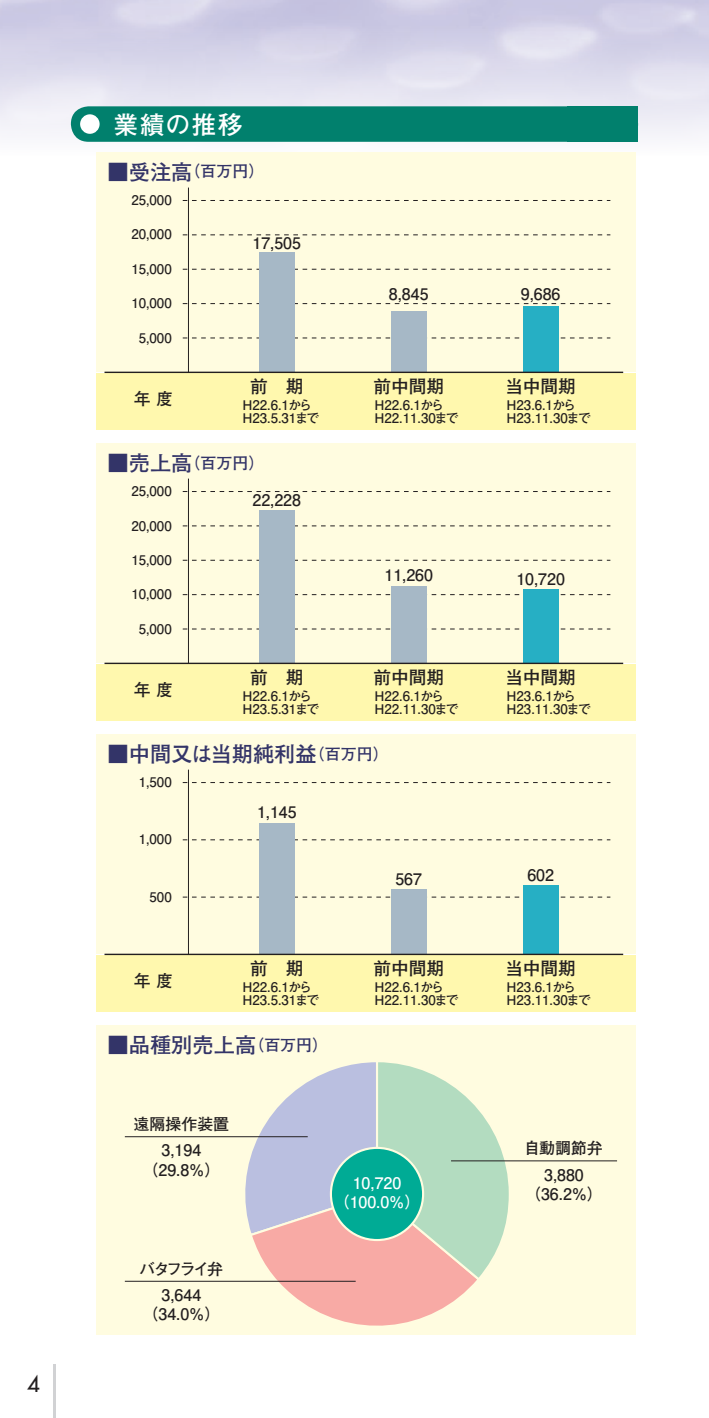
<style>
.page{position:relative;width:709px;height:1418px;background:#fff}
.page>*{position:absolute;margin:0;border:0;box-sizing:border-box;transform-origin:0 0}
.t1{font:700 24.75px "Futo Go B101 Pr 5";letter-spacing:.05em;color:#fff}
.t2{font:500 22.25px "Futura Std";color:#231f20}
.t3{font:700 21.25px "Futo Go B101 Pr 5";color:#333468}
.t4{font:700 17.75px "Futo Go B101 Pr 5";color:#231f20}
.t5{font:700 16.75px "Futo Go B101 Pr 5";color:#231f20}
.t6{font:700 16px/26.2px "Futo Go B101 Pr 5";color:#231f20;text-align:center}
.t7{font:700 16px "Futo Go B101 Pr 5";color:#333468}
.t8{font:700 16px/19.5px "Futo Go B101 Pr 5";color:#fff;text-align:center}
.t9{font:700 16px/26.2px "Futo Go B101 Pr 5";letter-spacing:-.13em;color:#231f20;text-align:center}
.t10{font:700 13.25px/13.2px "Futo Go B101 Pr 5";color:#231f20}
.s1{font-size:21.25px}
.s2{font-size:16px}
</style>
<div class="page">
<img style="left:0;top:0;width:709px;height:156px">
<div style="left:71px;top:106px;width:567px;height:36px;background:#01806d;border-radius:18px"></div>
<div style="left:567px;top:106px;width:71px;height:36px;background:#01806d"></div>
<div style="left:80px;top:114px;width:20px;height:20px;background:#fff;border-radius:50%"></div>
<div style="left:96px;top:152px;width:539px;height:220px;background:#fffce0"></div>
<div style="left:96px;top:373px;width:539px;height:56px;background:#fff8ae"></div>
<div style="left:96px;top:443px;width:539px;height:220px;background:#fffce0"></div>
<div style="left:96px;top:663px;width:539px;height:57px;background:#fff8ae"></div>
<div style="left:96px;top:734px;width:539px;height:220px;background:#fffce0"></div>
<div style="left:96px;top:954px;width:539px;height:57px;background:#fff8ae"></div>
<div style="left:96px;top:1025px;width:539px;height:309px;background:#fffce0"></div>
<svg style="left:228px;top:1062px;width:284px;height:264px"></svg>
<svg style="left:183px;top:896px;width:427px;height:1px"></svg>
<svg style="left:183px;top:782px;width:427px;height:1px"></svg>
<svg style="left:183px;top:839px;width:427px;height:1px"></svg>
<svg style="left:183px;top:628px;width:427px;height:1px"></svg>
<svg style="left:183px;top:491px;width:427px;height:1px"></svg>
<svg style="left:183px;top:525px;width:427px;height:1px"></svg>
<svg style="left:183px;top:560px;width:427px;height:1px"></svg>
<svg style="left:183px;top:594px;width:427px;height:1px"></svg>
<svg style="left:183px;top:337px;width:427px;height:1px"></svg>
<svg style="left:183px;top:200px;width:427px;height:1px"></svg>
<svg style="left:183px;top:234px;width:427px;height:1px"></svg>
<svg style="left:183px;top:269px;width:427px;height:1px"></svg>
<svg style="left:183px;top:303px;width:427px;height:1px"></svg>
<div style="left:331px;top:1147px;width:92px;height:92px;background:#00ab95;border-radius:50%"></div>
<div style="left:330px;top:1146px;width:94px;height:95px;border:2px solid #fffce0;border-radius:50%"></div>
<div style="left:259px;top:252px;width:35px;height:120px;background:#a6b8c6"></div>
<div style="left:391px;top:311px;width:35px;height:61px;background:#a6b8c6"></div>
<div style="left:523px;top:306px;width:35px;height:66px;background:#26afc4"></div>
<div style="left:259px;top:510px;width:35px;height:153px;background:#a6b8c6"></div>
<div style="left:391px;top:586px;width:35px;height:77px;background:#a6b8c6"></div>
<div style="left:523px;top:589px;width:35px;height:74px;background:#26afc4"></div>
<div style="left:259px;top:823px;width:35px;height:131px;background:#a6b8c6"></div>
<div style="left:391px;top:889px;width:35px;height:65px;background:#a6b8c6"></div>
<div style="left:523px;top:885px;width:35px;height:69px;background:#26afc4"></div>
<hr style="left:188px;top:187px;width:1px;height:185px;background:#231f20">
<hr style="left:104px;top:371px;width:519px;height:2px;background:#231f20">
<hr style="left:188px;top:478px;width:1px;height:185px;background:#231f20">
<hr style="left:104px;top:662px;width:519px;height:2px;background:#231f20">
<hr style="left:188px;top:769px;width:1px;height:185px;background:#231f20">
<hr style="left:104px;top:953px;width:519px;height:2px;background:#231f20">
<hr style="left:451px;top:1160px;width:166px;height:1px;background:#231f20">
<hr style="left:125px;top:1136px;width:183px;height:1px;background:#231f20">
<hr style="left:125px;top:1280px;width:231px;height:1px;background:#231f20">
<hr style="left:53px;top:1364px;width:3px;height:53px;background:#d1d2d4">
<h2 class="t2" style="left:27px;top:1369px;width:14px">4</h2>
<h1 class="t1" style="left:113px;top:104px;width:131px">業績の推移</h1>
<p class="t7" style="left:107px;top:159px;width:159px"><span class="s1">■受注高</span>（百万円）</p>
<p class="t10" style="left:131px;top:193px;width:42px">25,000</p>
<p class="t10" style="left:131px;top:227px;width:42px">20,000</p>
<p class="t10" style="left:131px;top:261px;width:42px">15,000</p>
<p class="t10" style="left:131px;top:296px;width:42px">10,000</p>
<p class="t10" style="left:139px;top:330px;width:34px">5,000</p>
<p class="t5" style="left:134px;top:385px;width:41px">年 度</p>
<p class="t6" style="left:252px;top:228px;width:50px">17,505</p>
<h3 class="t4" style="left:250px;top:372px;width:55px">前　期</h3>
<p class="t10" style="left:242px;top:397px;width:79px">H22.6.1から<br>H23.5.31まで</p>
<p class="t7" style="left:107px;top:449px;width:159px"><span class="s1">■売上高</span>（百万円）</p>
<p class="t10" style="left:131px;top:483px;width:42px">25,000</p>
<p class="t6" style="left:252px;top:485px;width:50px">22,228</p>
<p class="t10" style="left:131px;top:518px;width:42px">20,000</p>
<p class="t10" style="left:131px;top:552px;width:42px">15,000</p>
<p class="t10" style="left:131px;top:586px;width:42px">10,000</p>
<p class="t10" style="left:139px;top:621px;width:34px">5,000</p>
<p class="t5" style="left:134px;top:676px;width:41px">年 度</p>
<h3 class="t4" style="left:250px;top:663px;width:55px">前　期</h3>
<p class="t10" style="left:242px;top:688px;width:79px">H22.6.1から<br>H23.5.31まで</p>
<p class="t6" style="left:389px;top:279px;width:41px">8,845</p>
<p class="t6" style="left:521px;top:279px;width:41px">9,686</p>
<h3 class="t4" style="left:373px;top:372px;width:72px">前中間期</h3>
<p class="t10" style="left:374px;top:397px;width:86px">H22.6.1から<br>H22.11.30まで</p>
<h3 class="t4" style="left:505px;top:372px;width:72px">当中間期</h3>
<p class="t10" style="left:506px;top:397px;width:86px">H23.6.1から<br>H23.11.30まで</p>
<p class="t6" style="left:384px;top:561px;width:50px">11,260</p>
<p class="t6" style="left:516px;top:564px;width:50px">10,720</p>
<h3 class="t4" style="left:373px;top:663px;width:72px">前中間期</h3>
<p class="t10" style="left:374px;top:688px;width:86px">H22.6.1から<br>H22.11.30まで</p>
<h3 class="t4" style="left:505px;top:663px;width:72px">当中間期</h3>
<p class="t10" style="left:506px;top:688px;width:86px">H23.6.1から<br>H23.11.30まで</p>
<h3 class="t3" style="left:107px;top:736px;width:283px">■中間又は当期純利益<span class="s2">（百万円）</span></h3>
<p class="t10" style="left:139px;top:774px;width:34px">1,500</p>
<p class="t10" style="left:139px;top:832px;width:34px">1,000</p>
<p class="t10" style="left:150px;top:889px;width:24px">500</p>
<p class="t5" style="left:134px;top:967px;width:41px">年 度</p>
<p class="t6" style="left:257px;top:798px;width:41px">1,145</p>
<h3 class="t4" style="left:250px;top:954px;width:55px">前　期</h3>
<p class="t10" style="left:242px;top:979px;width:79px">H22.6.1から<br>H23.5.31まで</p>
<h3 class="t3" style="left:107px;top:1027px;width:222px">■品種別売上高<span class="s2">（百万円）</span></h3>
<p class="t6" style="left:133px;top:1109px;width:97px">遠隔操作装置<br>3,194</p>
<p class="t6" style="left:142px;top:1155px;width:80px">（29.8％）</p>
<p class="t9" style="left:140px;top:1254px;width:85px">バタフライ弁<br>3,644</p>
<p class="t6" style="left:142px;top:1300px;width:80px">（34.0％）</p>
<p class="t6" style="left:395px;top:864px;width:28px">567</p>
<p class="t6" style="left:527px;top:860px;width:28px">602</p>
<h3 class="t4" style="left:373px;top:954px;width:72px">前中間期</h3>
<p class="t10" style="left:374px;top:979px;width:86px">H22.6.1から<br>H22.11.30まで</p>
<h3 class="t4" style="left:505px;top:954px;width:72px">当中間期</h3>
<p class="t10" style="left:506px;top:979px;width:86px">H23.6.1から<br>H23.11.30まで</p>
<p class="t8" style="left:333px;top:1172px;width:89px">10,720（100.0％）</p>
<p class="t6" style="left:524px;top:1133px;width:80px">自動調節弁<br>3,880</p>
<p class="t6" style="left:525px;top:1179px;width:80px">（36.2％）</p>
</div>
